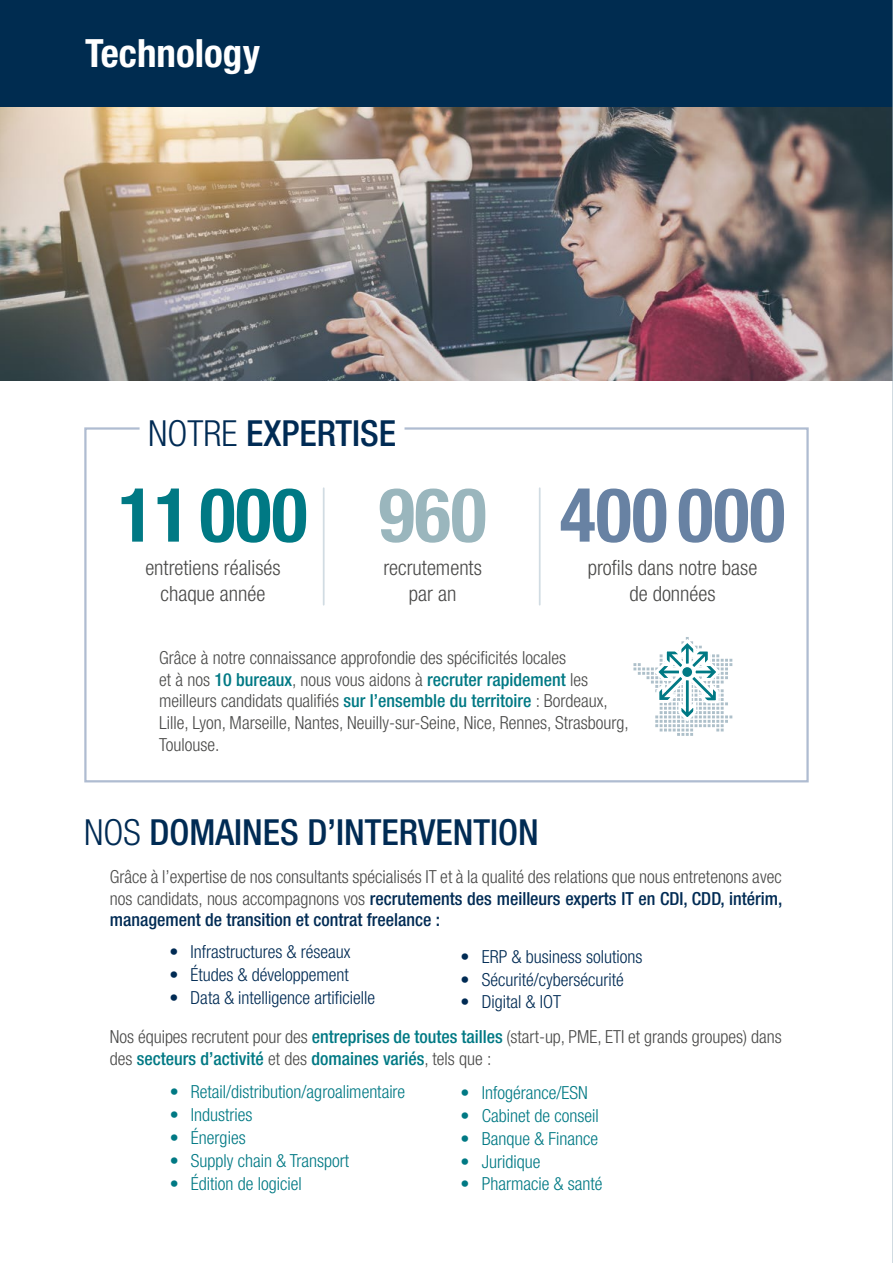
<style>
.page{position:relative;width:893px;height:1263px;background:#fff}
.page>*{position:absolute;margin:0;border:0;box-sizing:border-box;transform-origin:0 0}
.t1{font:700 condensed 75px "Helvetica Neue LT Com";color:#6882a3}
.t2{font:700 condensed 75px "Helvetica Neue LT Com";color:#007984}
.t3{font:700 condensed 75px "Helvetica Neue LT Com";color:#9ab6bd}
.t4{font:700 condensed 39px "Helvetica Neue LT Std";color:#fff}
.t5{font:500 condensed 36px "Helvetica Neue LT Com";color:#002b54}
.t6{font:300 condensed 21px/25.2px "Helvetica Neue LT Com";color:#4a4a49;text-align:center}
.t7{font:300 condensed 18px/21.6px "Helvetica Neue LT Com";color:#4a4a49}
.t8{font:300 condensed 18px "Helvetica Neue LT Com";color:#007984}
.t9{font:300 condensed 18px "Helvetica Neue LT Com";color:#002b54}
.t10{font:500 condensed 18px "Helvetica Neue LT Com";color:#007984}
.s1{font-weight:300}
.s2{font-weight:500;color:#007984}
.s3{font-weight:500;color:#002b54}
.s4{color:#002b54}
.s5{font-weight:300;color:#4a4a49}
</style>
<div class="page">
<img style="left:0;top:106px;width:892px;height:275px">
<div style="left:0;top:0;width:893px;height:106px;background:#002c50"></div>
<div style="left:84px;top:427px;width:725px;height:355px;border:2px solid #afbcd1"></div>
<hr style="left:539px;top:488px;width:2px;height:117px;background:#d1dce3">
<hr style="left:323px;top:488px;width:2px;height:117px;background:#d1dce3">
<div style="left:140px;top:408px;width:265px;height:44px;background:#fff"></div>
<svg style="left:633px;top:637px;width:99px;height:99px"></svg>
<div style="left:682px;top:666px;width:11px;height:11px;background:#007984;border-radius:50%"></div>
<div style="left:681px;top:666px;width:12px;height:12px;border:1px solid #fff;border-radius:50%"></div>
<hr style="left:892px;top:0;width:1px;height:1263px;background:#a5b9c4">
<h2 class="t4" style="left:85px;top:30px;width:176px">Technology</h2>
<h3 class="t5" style="left:148px;top:412px;width:249px"><span class="s1">NOTRE</span> EXPERTISE</h3>
<h1 class="t2" style="left:118px;top:470px;width:191px">11 000</h1>
<p class="t6" style="left:145px;top:555px;width:137px">entretiens réalisés chaque année</p>
<h1 class="t3" style="left:379px;top:470px;width:109px">960</h1>
<p class="t6" style="left:383px;top:555px;width:100px">recrutements par an</p>
<h1 class="t1" style="left:560px;top:470px;width:227px">400 000</h1>
<p class="t6" style="left:588px;top:555px;width:171px">profils dans notre base de données</p>
<p class="t7" style="left:159px;top:647px;width:471px">Grâce à notre connaissance approfondie des spécificités locales<br>et à nos <span class="s2">10 bureaux</span>, nous vous aidons à <span class="s2">recruter rapidement</span> les meilleurs candidats qualifiés <span class="s2">sur l’ensemble du territoire</span> : Bordeaux, Lille, Lyon, Marseille, Nantes, Neuilly-sur-Seine, Nice, Rennes, Strasbourg, Toulouse.</p>
<h3 class="t5" style="left:84px;top:811px;width:456px"><span class="s1">NOS</span> DOMAINES D’INTERVENTION</h3>
<p class="t7" style="left:110px;top:866px;width:674px;text-align:justify">Grâce à l’expertise de nos consultants spécialisés IT et à la qualité des relations que nous entretenons avec nos candidats, nous accompagnons vos <span class="s3">recrutements des meilleurs experts IT en CDI, CDD, intérim, management de transition et contrat freelance :</span></p>
<p class="t9" style="left:169px;top:941px;width:183px">• Infrastructures &amp; réseaux</p>
<p class="t9" style="left:169px;top:964px;width:181px">• Études &amp; développement</p>
<p class="t9" style="left:169px;top:987px;width:207px">• Data &amp; intelligence artificielle</p>
<p class="t9" style="left:461px;top:946px;width:183px">• ERP &amp; business solutions</p>
<p class="t9" style="left:461px;top:969px;width:165px">• Sécurité/cybersécurité</p>
<p class="t7" style="left:110px;top:984px;width:673px;line-height:35.1px;text-indent:351px"><span class="s4">• Digital &amp; IOT<br></span>Nos équipes recrutent pour des <span class="s2">entreprises de toutes tailles</span> (start-up, PME, ETI et grands groupes) dans</p>
<p class="t10" style="left:110px;top:1048px;width:383px"><span class="s5">des</span> secteurs d’activité <span class="s5">et des</span> domaines variés<span class="s5">, tels que :</span></p>
<p class="t8" style="left:170px;top:1081px;width:237px">• Retail/distribution/agroalimentaire</p>
<p class="t8" style="left:170px;top:1104px;width:84px">• Industries</p>
<p class="t8" style="left:170px;top:1127px;width:77px">• Énergies</p>
<p class="t8" style="left:170px;top:1150px;width:181px">• Supply chain &amp; Transport</p>
<p class="t8" style="left:170px;top:1173px;width:134px">• Édition de logiciel</p>
<p class="t8" style="left:461px;top:1082px;width:129px">• Infogérance/ESN</p>
<p class="t8" style="left:461px;top:1105px;width:140px">• Cabinet de conseil</p>
<p class="t8" style="left:461px;top:1128px;width:139px">• Banque &amp; Finance</p>
<p class="t8" style="left:461px;top:1151px;width:81px">• Juridique</p>
<p class="t8" style="left:461px;top:1174px;width:143px">• Pharmacie &amp; santé</p>
</div>
